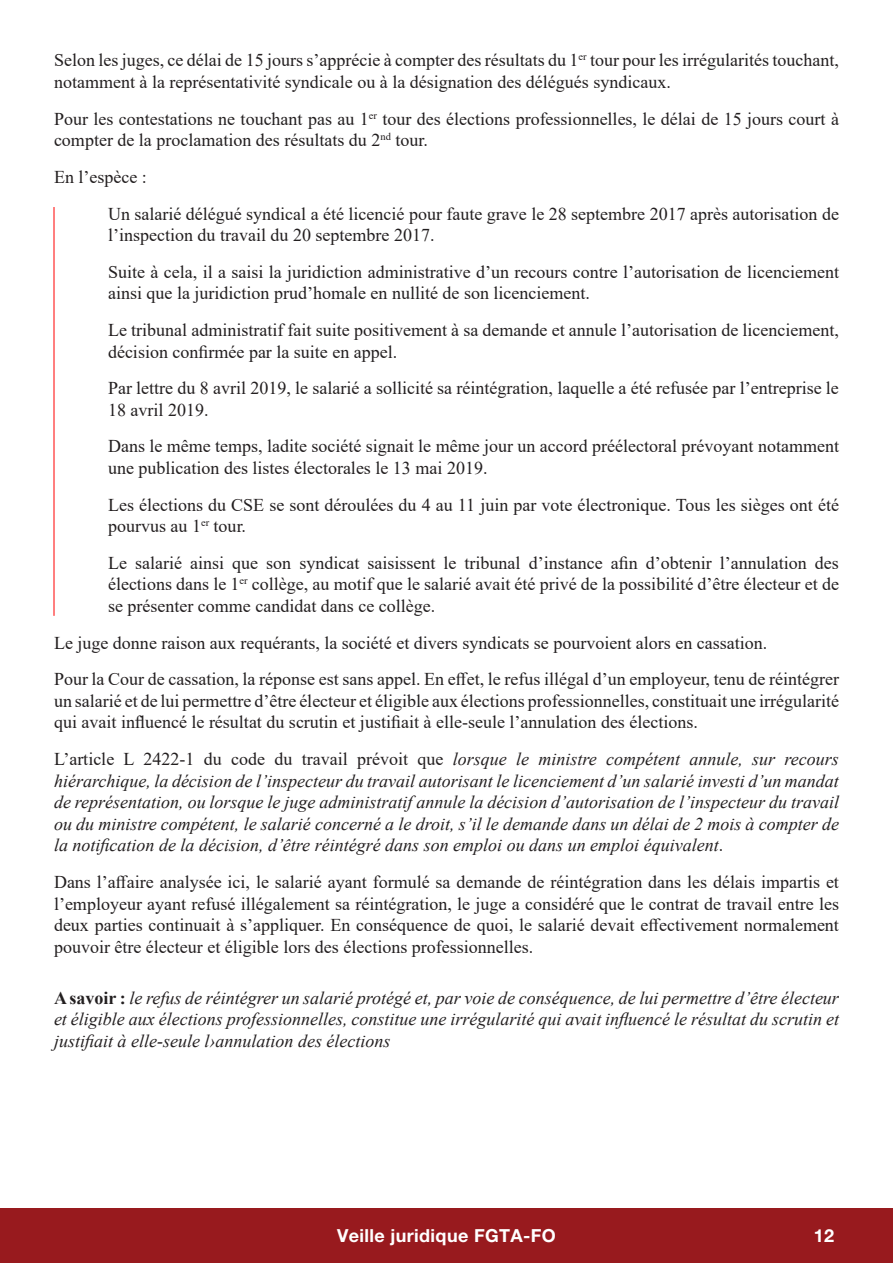
<style>
.page{position:relative;width:893px;height:1263px;background:#fff}
.page>*{position:absolute;margin:0;border:0;box-sizing:border-box;transform-origin:0 0}
.Normal__Web{font:18px/21.6px "Times New Roman";color:#231f20}
.Normal__Web-2{font:italic 18px/21.6px "Times New Roman";color:#231f20;text-align:justify}
.t1{font:700 18px "Helvetica Neue LT Pro";letter-spacing:.02em;color:#fff}
.s1{font-style:normal}
.s2{font-weight:700;font-style:normal}
</style>
<div class="page">
<div style="left:0;top:1209px;width:893px;height:54px;background:#981a1e"></div>
<hr style="left:54px;top:207px;width:1px;height:409px;background:#f00">
<p class="Normal__Web" style="left:54px;top:49px;width:786px">Selon les juges, ce délai de 15 jours s’apprécie à compter des résultats du 1<sup>er</sup> tour pour les irrégularités touchant, notamment à la représentativité syndicale ou à la désignation des délégués syndicaux.</p>
<p class="Normal__Web" style="left:54px;top:107px;width:786px">Pour les contestations ne touchant pas au 1<sup>er</sup> tour des élections professionnelles, le délai de 15 jours court à compter de la proclamation des résultats du 2<sup>nd</sup> tour.</p>
<p class="Normal__Web" style="left:54px;top:165px;width:94px">En l’espèce :</p>
<p class="Normal__Web" style="left:108px;top:202px;width:732px">Un salarié délégué syndical a été licencié pour faute grave le 28 septembre 2017 après autorisation de l’inspection du travail du 20 septembre 2017.</p>
<p class="Normal__Web" style="left:108px;top:260px;width:732px">Suite à cela, il a saisi la juridiction administrative d’un recours contre l’autorisation de licenciement ainsi que la juridiction prud’homale en nullité de son licenciement.</p>
<p class="Normal__Web" style="left:108px;top:318px;width:732px">Le tribunal administratif fait suite positivement à sa demande et annule l’autorisation de licenciement, décision confirmée par la suite en appel.</p>
<p class="Normal__Web" style="left:108px;top:377px;width:732px">Par lettre du 8 avril 2019, le salarié a sollicité sa réintégration, laquelle a été refusée par l’entreprise le<br>18 avril 2019.</p>
<p class="Normal__Web" style="left:108px;top:435px;width:732px">Dans le même temps, ladite société signait le même jour un accord préélectoral prévoyant notamment une publication des listes électorales le 13 mai 2019.</p>
<p class="Normal__Web" style="left:108px;top:493px;width:732px">Les élections du CSE se sont déroulées du 4 au 11 juin par vote électronique. Tous les sièges ont été pourvus au 1<sup>er</sup> tour.</p>
<p class="Normal__Web" style="left:108px;top:551px;width:732px;text-align:justify">Le salarié ainsi que son syndicat saisissent le tribunal d’instance afin d’obtenir l’annulation des élections dans le 1<sup>er</sup> collège, au motif que le salarié avait été privé de la possibilité d’être électeur et de se présenter comme candidat dans ce collège.</p>
<p class="Normal__Web" style="left:54px;top:631px;width:715px">Le juge donne raison aux requérants, la société et divers syndicats se pourvoient alors en cassation.</p>
<p class="Normal__Web" style="left:54px;top:668px;width:786px;text-align:justify">Pour la Cour de cassation, la réponse est sans appel. En effet, le refus illégal d’un employeur, tenu de réintégrer un salarié et de lui permettre d’être électeur et éligible aux élections professionnelles, constituait une irrégularité qui avait influencé le résultat du scrutin et justifiait à elle-seule l’annulation des élections.</p>
<p class="Normal__Web-2" style="left:54px;top:748px;width:786px"><span class="s1">L’article L 2422-1 du code du travail prévoit que</span> lorsque le ministre compétent annule, sur recours hiérarchique, la décision de l’inspecteur du travail autorisant le licenciement d’un salarié investi d’un mandat de représentation, ou lorsque le juge administratif annule la décision d’autorisation de l’inspecteur du travail ou du ministre compétent, le salarié concerné a le droit, s’il le demande dans un délai de 2 mois à compter de la notification de la décision, d’être réintégré dans son emploi ou dans un emploi équivalent<span class="s1">.</span></p>
<p class="Normal__Web" style="left:54px;top:870px;width:786px;text-align:justify">Dans l’affaire analysée ici, le salarié ayant formulé sa demande de réintégration dans les délais impartis et l’employeur ayant refusé illégalement sa réintégration, le juge a considéré que le contrat de travail entre les deux parties continuait à s’appliquer. En conséquence de quoi, le salarié devait effectivement normalement pouvoir être électeur et éligible lors des élections professionnelles.</p>
<p class="Normal__Web-2" style="left:54px;top:986px;width:786px"><span class="s2">A savoir :</span> le refus de réintégrer un salarié protégé et, par voie de conséquence, de lui permettre d’être électeur et éligible aux élections professionnelles, constitue une irrégularité qui avait influencé le résultat du scrutin et justifiait à elle-seule l›annulation des élections</p>
<p class="t1" style="left:337px;top:1225px;width:220px">Veille juridique FGTA-FO</p>
<p class="t1" style="left:814px;top:1225px;width:22px">12</p>
</div>
